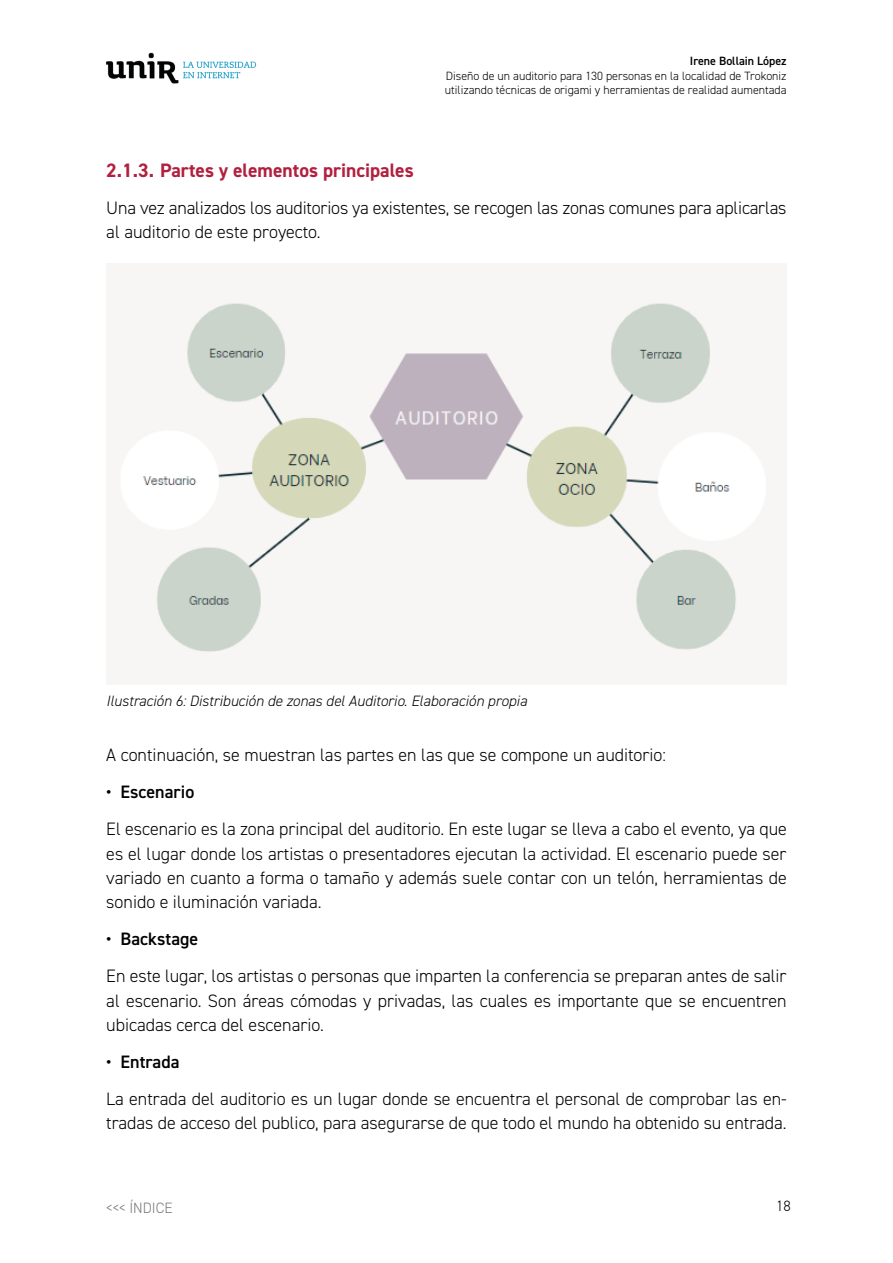
<style>
.page{position:relative;width:893px;height:1263px;background:#fff}
.page>*{position:absolute;margin:0;border:0;box-sizing:border-box;transform-origin:0 0}
.t1{font:700 19.5px "DIN2014";color:#b2203f}
.t2{font:300 18px/24.3px "DIN2014";color:#000}
.t3{font:600 18px "DIN2014";color:#000}
.t4{font:italic 300 15px "DIN2014";color:#000}
.t5{font:300 15px "DIN2014";color:#7c7b7b}
.t6{font:300 15px "DIN2014";color:#000}
.t7{font:300 12px/14.4px "DIN2014";color:#000}
.t8{font:600 12px "DIN2014";color:#000}
</style>
<div class="page">
<img style="left:106px;top:52px;width:151px;height:32px">
<img style="left:106px;top:264px;width:681px;height:420px">
<p class="t8" style="left:690px;top:53px;width:98px">Irene Bollain López</p>
<p class="t7" style="left:445px;top:68px;width:343px">Diseño de un auditorio para 130 personas en la localidad de Trokoniz utilizando técnicas de origami y herramientas de realidad aumentada</p>
<p class="t1" style="left:106px;top:157px;width:309px">2.1.3. Partes y elementos principales</p>
<p class="t2" style="left:106px;top:196px;width:682px">Una vez analizados los auditorios ya existentes, se recogen las zonas comunes para aplicarlas al auditorio de este proyecto.</p>
<p class="t4" style="left:106px;top:692px;width:422px">Ilustración 6: Distribución de zonas del Auditorio. Elaboración propia</p>
<p class="t2" style="left:106px;top:743px;width:561px">A continuación, se muestran las partes en las que se compone un auditorio:</p>
<p class="t3" style="left:106px;top:780px;width:89px">• Escenario</p>
<p class="t2" style="left:106px;top:817px;width:682px;text-align:justify">El escenario es la zona principal del auditorio. En este lugar se lleva a cabo el evento, ya que es el lugar donde los artistas o presentadores ejecutan la actividad. El escenario puede ser variado en cuanto a forma o tamaño y además suele contar con un telón, herramientas de sonido e iluminación variada.</p>
<p class="t3" style="left:106px;top:927px;width:93px">• Backstage</p>
<p class="t2" style="left:106px;top:964px;width:682px;text-align:justify">En este lugar, los artistas o personas que imparten la conferencia se preparan antes de salir al escenario. Son áreas cómodas y privadas, las cuales es importante que se encuentren ubicadas cerca del escenario.</p>
<p class="t3" style="left:106px;top:1050px;width:75px">• Entrada</p>
<p class="t2" style="left:106px;top:1087px;width:682px">La entrada del auditorio es un lugar donde se encuentra el personal de comprobar las en&shy;tradas de acceso del publico, para asegurarse de que todo el mundo ha obtenido su entrada.</p>
<p class="t5" style="left:106px;top:1199px;width:68px">&lt;&lt;&lt; ÍNDICE</p>
<p class="t6" style="left:776px;top:1196px;width:16px">18</p>
</div>
